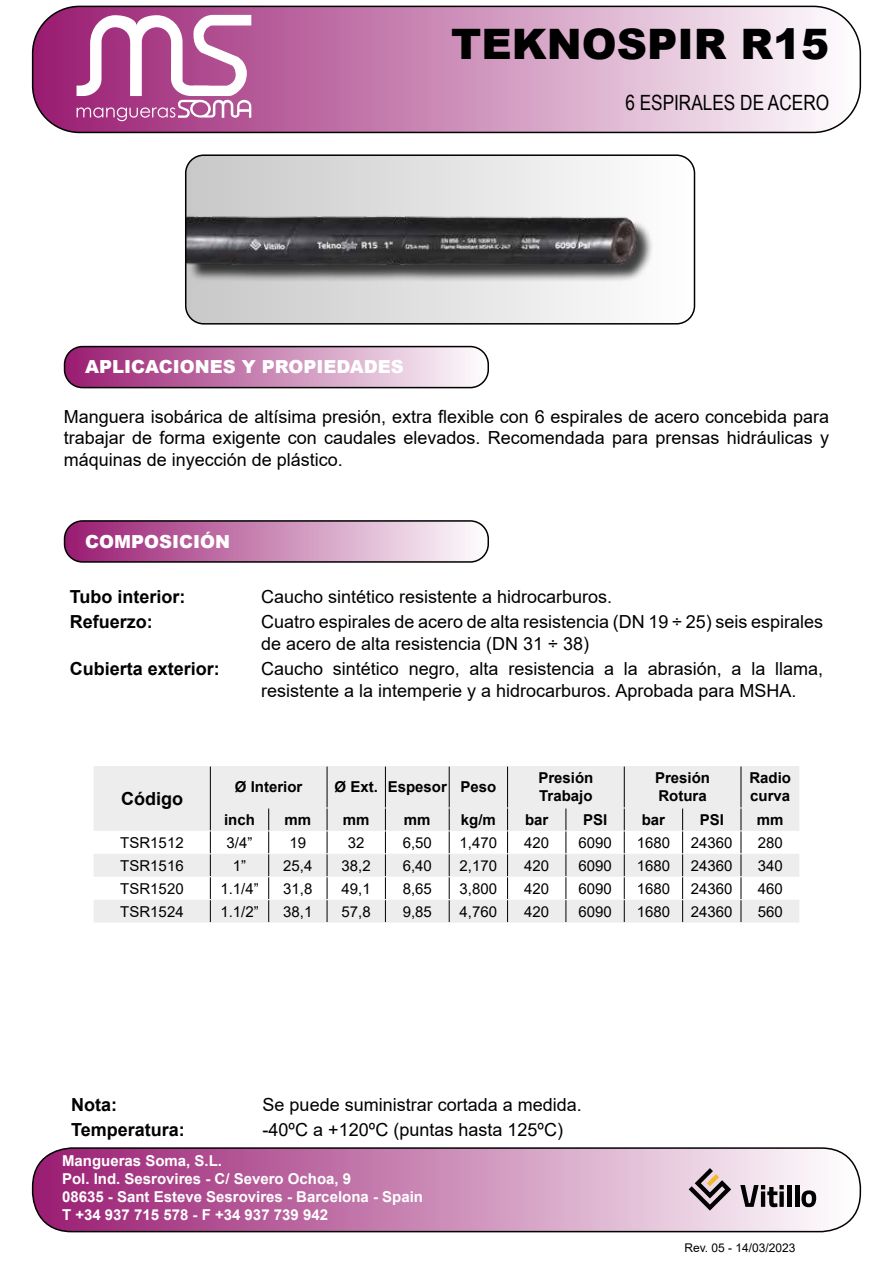
<style>
.page{position:relative;width:893px;height:1263px;background:#fff}
.page>*{position:absolute;margin:0;border:0;box-sizing:border-box;transform-origin:0 0}
.t1{font:900 42px "Arial";color:#000}
.t2{font:21px "Arial Narrow";color:#000}
.t3{font:18px/21.6px "Arial";color:#000}
.t4{font:700 18px "Arial";color:#000}
.t5{font:900 18px "Arial";color:#fff}
.t6{font:15px "Arial";color:#000}
.t7{font:700 15px/18px "Arial";color:#fff}
.t8{font:700 15px/18px "Arial";color:#000}
.t9{font:12px "Arial";color:#000}
</style>
<div class="page">
<img style="left:188px;top:157px;width:506px;height:165px">
<div style="left:185px;top:154px;width:510px;height:171px;border:2px solid #000;border-radius:18px"></div>
<svg style="left:65px;top:523px;width:423px;height:37px;background:#cb8cb7"></svg>
<div style="left:64px;top:520px;width:425px;height:43px;border:2px solid #000;border-radius:18px"></div>
<svg style="left:33px;top:1148px;width:827px;height:83px;background:#ca8ab6"></svg>
<div style="left:32px;top:1147px;width:829px;height:85px;border:2px solid #000;border-radius:39px"></div>
<svg style="left:65px;top:347px;width:423px;height:41px;background:#cb8db7"></svg>
<div style="left:64px;top:346px;width:425px;height:42px;border:2px solid #000;border-radius:18px"></div>
<svg style="left:33px;top:6px;width:827px;height:126px;background:#d39fc3"></svg>
<div style="left:32px;top:6px;width:829px;height:127px;border:2px solid #000;border-radius:47px"></div>
<svg style="left:77px;top:15px;width:174px;height:106px"></svg>
<svg style="left:740px;top:1185px;width:44px;height:22px"></svg>
<hr style="left:787px;top:1185px;width:4px;height:22px;background:#000">
<hr style="left:795px;top:1185px;width:4px;height:22px;background:#000">
<svg style="left:801px;top:1190px;width:15px;height:17px"></svg>
<svg style="left:689px;top:1168px;width:42px;height:42px;background:#aa989e"></svg>
<div style="left:94px;top:766px;width:705px;height:65px;background:#ededed"></div>
<svg style="left:94px;top:854px;width:116px;height:68px;fill:#ededed"></svg>
<hr style="left:210px;top:766px;width:1px;height:42px;background:#000">
<hr style="left:327px;top:766px;width:1px;height:41px;background:#000">
<hr style="left:385px;top:766px;width:1px;height:41px;background:#000">
<hr style="left:449px;top:766px;width:1px;height:41px;background:#000">
<hr style="left:507px;top:766px;width:1px;height:41px;background:#000">
<hr style="left:624px;top:766px;width:1px;height:41px;background:#000">
<hr style="left:741px;top:766px;width:1px;height:41px;background:#000">
<svg style="left:210px;top:808px;width:589px;height:114px"></svg>
<h1 class="t1" style="left:451px;top:14px;width:379px">TEKNOSPIR R15</h1>
<p class="t2" style="left:625px;top:87px;width:205px">6 ESPIRALES DE ACERO</p>
<p class="t5" style="left:85px;top:354px;width:320px">APLICACIONES Y PROPIEDADES</p>
<p class="t3" style="left:64px;top:405px;width:767px;text-align:justify">Manguera isobárica de altísima presión, extra flexible con 6 espirales de acero concebida para trabajar de forma exigente con caudales elevados. Recomendada para prensas hidráulicas y máquinas de inyección de plástico.</p>
<p class="t5" style="left:85px;top:528px;width:146px">COMPOSICIÓN</p>
<p class="t4" style="left:70px;top:584px;width:117px">Tubo interior:</p>
<p class="t3" style="left:261px;top:586px;width:353px">Caucho sintético resistente a hidrocarburos.</p>
<p class="t4" style="left:70px;top:609px;width:84px">Refuerzo:</p>
<p class="t3" style="left:261px;top:611px;width:563px">Cuatro espirales de acero de alta resistencia (DN 19 ÷ 25) seis espirales de acero de alta resistencia (DN 31 ÷ 38)</p>
<p class="t4" style="left:70px;top:656px;width:152px">Cubierta exterior:</p>
<p class="t3" style="left:261px;top:658px;width:563px">Caucho sintético negro, alta resistencia a la abrasión, a la llama, resistente a la intemperie y a hidrocarburos. Aprobada para MSHA.</p>
<p class="t4" style="left:121px;top:786px;width:63px">Código</p>
<p class="t8" style="left:235px;top:778px;width:69px">Ø Interior</p>
<p class="t8" style="left:335px;top:778px;width:163px">Ø Ext. Espesor Peso</p>
<p class="t8" style="left:538px;top:769px;width:57px">Presión<br>Trabajo</p>
<p class="t8" style="left:655px;top:769px;width:57px">Presión<br>Rotura</p>
<p class="t8" style="left:749px;top:769px;width:43px">Radio curva</p>
<p class="t8" style="left:224px;top:811px;width:32px">inch</p>
<p class="t8" style="left:285px;top:811px;width:28px">mm</p>
<p class="t8" style="left:343px;top:811px;width:28px">mm</p>
<p class="t8" style="left:404px;top:811px;width:28px">mm</p>
<p class="t8" style="left:461px;top:811px;width:37px">kg/m</p>
<p class="t8" style="left:525px;top:811px;width:25px">bar</p>
<p class="t8" style="left:583px;top:811px;width:26px">PSI</p>
<p class="t8" style="left:642px;top:811px;width:25px">bar</p>
<p class="t8" style="left:700px;top:811px;width:26px">PSI</p>
<p class="t8" style="left:757px;top:811px;width:28px">mm</p>
<p class="t6" style="left:120px;top:832px;width:65px">TSR1512</p>
<p class="t6" style="left:227px;top:832px;width:27px">3/4”</p>
<p class="t6" style="left:290px;top:832px;width:18px">19</p>
<p class="t6" style="left:348px;top:832px;width:18px">32</p>
<p class="t6" style="left:403px;top:832px;width:31px">6,50</p>
<p class="t6" style="left:460px;top:832px;width:39px">1,470</p>
<p class="t6" style="left:524px;top:832px;width:27px">420</p>
<p class="t6" style="left:578px;top:832px;width:35px">6090</p>
<p class="t6" style="left:637px;top:832px;width:35px">1680</p>
<p class="t6" style="left:691px;top:832px;width:43px">24360</p>
<p class="t6" style="left:758px;top:832px;width:27px">280</p>
<p class="t6" style="left:120px;top:855px;width:65px">TSR1516</p>
<p class="t6" style="left:233px;top:855px;width:15px">1”</p>
<p class="t6" style="left:283px;top:855px;width:31px">25,4</p>
<p class="t6" style="left:342px;top:855px;width:31px">38,2</p>
<p class="t6" style="left:403px;top:855px;width:31px">6,40</p>
<p class="t6" style="left:460px;top:855px;width:39px">2,170</p>
<p class="t6" style="left:524px;top:855px;width:27px">420</p>
<p class="t6" style="left:578px;top:855px;width:35px">6090</p>
<p class="t6" style="left:637px;top:855px;width:35px">1680</p>
<p class="t6" style="left:691px;top:855px;width:43px">24360</p>
<p class="t6" style="left:758px;top:855px;width:27px">340</p>
<p class="t6" style="left:120px;top:878px;width:65px">TSR1520</p>
<p class="t6" style="left:220px;top:878px;width:40px">1.1/4”</p>
<p class="t6" style="left:283px;top:878px;width:31px">31,8</p>
<p class="t6" style="left:342px;top:878px;width:31px">49,1</p>
<p class="t6" style="left:403px;top:878px;width:31px">8,65</p>
<p class="t6" style="left:460px;top:878px;width:39px">3,800</p>
<p class="t6" style="left:524px;top:878px;width:27px">420</p>
<p class="t6" style="left:578px;top:878px;width:35px">6090</p>
<p class="t6" style="left:637px;top:878px;width:35px">1680</p>
<p class="t6" style="left:691px;top:878px;width:43px">24360</p>
<p class="t6" style="left:758px;top:878px;width:27px">460</p>
<p class="t6" style="left:120px;top:901px;width:65px">TSR1524</p>
<p class="t6" style="left:220px;top:901px;width:40px">1.1/2”</p>
<p class="t6" style="left:283px;top:901px;width:31px">38,1</p>
<p class="t6" style="left:342px;top:901px;width:31px">57,8</p>
<p class="t6" style="left:403px;top:901px;width:31px">9,85</p>
<p class="t6" style="left:460px;top:901px;width:39px">4,760</p>
<p class="t6" style="left:524px;top:901px;width:27px">420</p>
<p class="t6" style="left:578px;top:901px;width:35px">6090</p>
<p class="t6" style="left:637px;top:901px;width:35px">1680</p>
<p class="t6" style="left:691px;top:901px;width:43px">24360</p>
<p class="t6" style="left:758px;top:901px;width:27px">560</p>
<p class="t4" style="left:71px;top:1092px;width:47px">Nota:</p>
<p class="t3" style="left:263px;top:1093px;width:321px">Se puede suministrar cortada a medida.</p>
<p class="t4" style="left:71px;top:1117px;width:115px">Temperatura:</p>
<p class="t3" style="left:263px;top:1119px;width:302px">-40ºC a +120ºC (puntas hasta 125ºC)</p>
<p class="t7" style="left:62px;top:1152px;width:362px">Mangueras Soma, S.L.<br>Pol. Ind. Sesrovires - C/ Severo Ochoa, 9<br>08635 - Sant Esteve Sesrovires - Barcelona - Spain T +34 937 715 578 - F +34 937 739 942</p>
<p class="t9" style="left:684px;top:1239px;width:113px">Rev. 05 - 14/03/2023</p>
</div>
